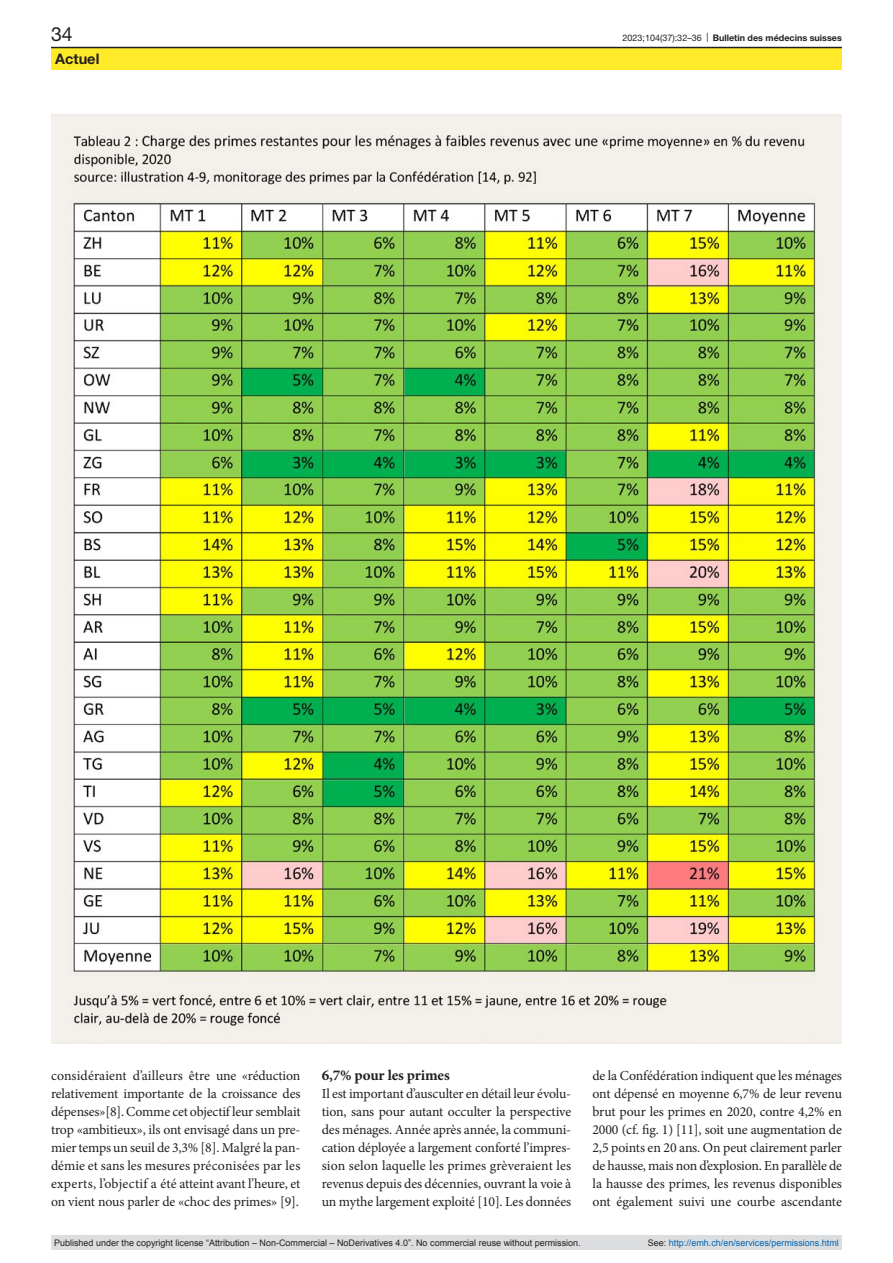
<style>
.page{position:relative;width:893px;height:1263px;background:#fff}
.page>*{position:absolute;margin:0;border:0;box-sizing:border-box;transform-origin:0 0}
.t1{font:19.5px "Helvetica Neue LT Pro";color:#231f20}
.head2{font:700 15px "Minion Pro";letter-spacing:-.01em;color:#231f20}
.t2{font:700 14.55px "Helvetica Neue LT Pro";color:#231f20}
.paragraph{font:13.8px/18px "Minion Pro";letter-spacing:-.01em;color:#231f20;text-align:justify}
.t3{font:9px "Arial";color:#231f20}
.t4{font:9px "Arial";color:#0066b3}
.t5{font:700 9px "Helvetica Neue LT Pro";color:#231f20}
.s1{font-weight:400}
.s2{color:#231f20}
</style>
<div class="page">
<img style="left:51px;top:117px;width:791px;height:925px">
<div style="left:51px;top:47px;width:791px;height:23px;background:#ffea2a"></div>
<hr style="left:51px;top:47px;width:791px;height:1px;background:#231f20">
<div style="left:51px;top:1235px;width:791px;height:15px;background:#dcdddf"></div>
<h1 class="t1" style="left:51px;top:22px;width:23px">34</h1>
<p class="t5" style="left:623px;top:32px;width:221px"><span class="s1">2023;104(37):32–36 |</span> Bulletin des médecins suisses</p>
<p class="t2" style="left:55px;top:49px;width:46px">Actuel</p>
<p class="paragraph" style="left:51px;top:1067px;width:251px">considéraient d’ailleurs être une «réduction relativement importante de la croissance des dépenses»[8]. Comme cet objectif leur semblait trop «ambitieux», ils ont envisagé dans un pre&shy;mier temps un seuil de 3,3% [8]. Malgré la pan&shy;démie et sans les mesures préconisées par les experts, l’objectif a été atteint avant l’heure, et on vient nous parler de «choc des primes» [9].</p>
<p class="head2" style="left:322px;top:1065px;width:130px">6,7% pour les primes</p>
<p class="paragraph" style="left:322px;top:1085px;width:251px">Il est important d’ausculter en détail leur évolu&shy;tion, sans pour autant occulter la perspective des ménages. Année après année, la communi&shy;cation déployée a largement conforté l’impres&shy;sion selon laquelle les primes grèveraient les revenus depuis des décennies, ouvrant la voie à un mythe largement exploité [10]. Les données</p>
<p class="paragraph" style="left:592px;top:1067px;width:251px">de la Confédération indiquent que les ménages ont dépensé en moyenne 6,7% de leur revenu brut pour les primes en 2020, contre 4,2% en 2000 (cf. fig. 1) [11], soit une augmentation de 2,5 points en 20 ans. On peut clairement parler de hausse, mais non d’explosion. En parallèle de la hausse des primes, les revenus disponibles ont également suivi une courbe ascendante</p>
<p class="t3" style="left:54px;top:1237px;width:528px">Published under the copyright license “Attribution – Non-Commercial – NoDerivatives 4.0”. No commercial reuse without permission.</p>
<p class="t4" style="left:648px;top:1237px;width:193px"><span class="s2">See:</span> http://emh.ch/en/services/permissions.html</p>
</div>
